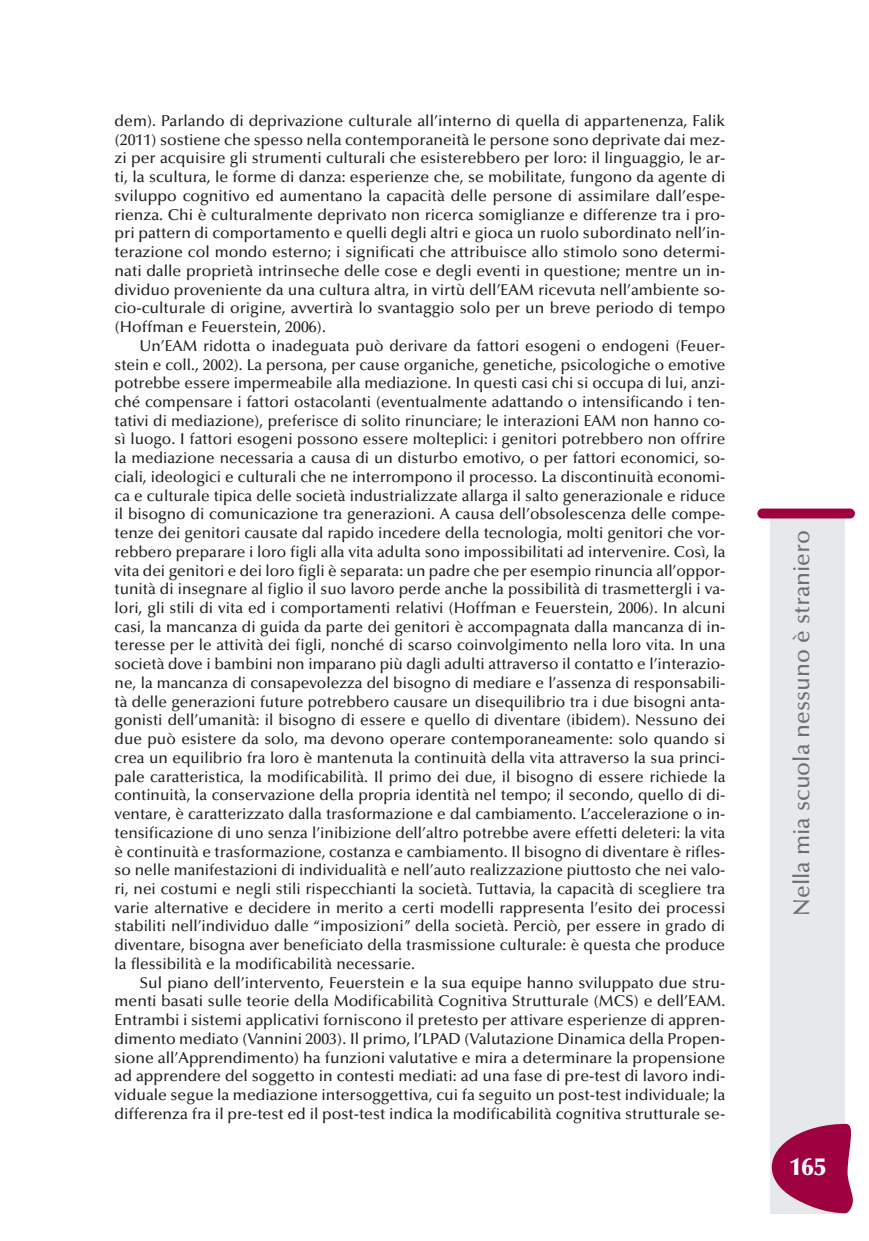
<style>
.page{position:relative;width:869px;height:1241px;background:#fff}
.page>*{position:absolute;margin:0;border:0;box-sizing:border-box;transform-origin:0 0}
.t1{font:900 24.5px "Optima";color:#fff}
.t2{font:500 22.75px "Optima";color:#6c6d70}
.t3{font:500 15.75px/18.7px "Optima";color:#231f20;text-align:justify}
</style>
<div class="page">
<div style="left:770px;top:516px;width:74px;height:697px;background:#e7e8e9"></div>
<div style="left:757px;top:508px;width:97px;height:10px;background:#9d0140;border-radius:5px"></div>
<svg style="left:771px;top:1123px;width:82px;height:89px"></svg>
<p class="t3" style="left:114px;top:113px;width:612px">dem). Parlando di deprivazione culturale all’interno di quella di appartenenza, Falik (2011) sostiene che spesso nella contemporaneità le persone sono deprivate dai mez&shy;zi per acquisire gli strumenti culturali che esisterebbero per loro: il linguaggio, le ar&shy;ti, la scultura, le forme di danza: esperienze che, se mobilitate, fungono da agente di sviluppo cognitivo ed aumentano la capacità delle persone di assimilare dall’espe&shy;rienza. Chi è culturalmente deprivato non ricerca somiglianze e differenze tra i pro&shy;pri pattern di comportamento e quelli degli altri e gioca un ruolo subordinato nell’in&shy;terazione col mondo esterno; i significati che attribuisce allo stimolo sono determi&shy;nati dalle proprietà intrinseche delle cose e degli eventi in questione; mentre un in&shy;dividuo proveniente da una cultura altra, in virtù dell’EAM ricevuta nell’ambiente so&shy;cio-culturale di origine, avvertirà lo svantaggio solo per un breve periodo di tempo (Hoffman e Feuerstein, 2006).</p>
<p class="t3" style="left:114px;top:337px;width:612px;text-indent:25px">Un’EAM ridotta o inadeguata può derivare da fattori esogeni o endogeni (Feuer&shy;stein e coll., 2002). La persona, per cause organiche, genetiche, psicologiche o emotive potrebbe essere impermeabile alla mediazione. In questi casi chi si occupa di lui, anzi&shy;ché compensare i fattori ostacolanti (eventualmente adattando o intensificando i ten&shy;tativi di mediazione), preferisce di solito rinunciare; le interazioni EAM non hanno co&shy;sì luogo. I fattori esogeni possono essere molteplici: i genitori potrebbero non offrire la mediazione necessaria a causa di un disturbo emotivo, o per fattori economici, so&shy;ciali, ideologici e culturali che ne interrompono il processo. La discontinuità economi&shy;ca e culturale tipica delle società industrializzate allarga il salto generazionale e riduce il bisogno di comunicazione tra generazioni. A causa dell’obsolescenza delle compe&shy;tenze dei genitori causate dal rapido incedere della tecnologia, molti genitori che vor&shy;rebbero preparare i loro figli alla vita adulta sono impossibilitati ad intervenire. Così, la vita dei genitori e dei loro figli è separata: un padre che per esempio rinuncia all’oppor&shy;tunità di insegnare al figlio il suo lavoro perde anche la possibilità di trasmettergli i va&shy;lori, gli stili di vita ed i comportamenti relativi (Hoffman e Feuerstein, 2006). In alcuni casi, la mancanza di guida da parte dei genitori è accompagnata dalla mancanza di in&shy;teresse per le attività dei figli, nonché di scarso coinvolgimento nella loro vita. In una società dove i bambini non imparano più dagli adulti attraverso il contatto e l’interazio&shy;ne, la mancanza di consapevolezza del bisogno di mediare e l’assenza di responsabili&shy;tà delle generazioni future potrebbero causare un disequilibrio tra i due bisogni anta&shy;gonisti dell’umanità: il bisogno di essere e quello di diventare (ibidem). Nessuno dei due può esistere da solo, ma devono operare contemporaneamente: solo quando si crea un equilibrio fra loro è mantenuta la continuità della vita attraverso la sua princi&shy;pale caratteristica, la modificabilità. Il primo dei due, il bisogno di essere richiede la continuità, la conservazione della propria identità nel tempo; il secondo, quello di di&shy;ventare, è caratterizzato dalla trasformazione e dal cambiamento. L’accelerazione o in&shy;tensificazione di uno senza l’inibizione dell’altro potrebbe avere effetti deleteri: la vita è continuità e trasformazione, costanza e cambiamento. Il bisogno di diventare è rifles&shy;so nelle manifestazioni di individualità e nell’auto realizzazione piuttosto che nei valo&shy;ri, nei costumi e negli stili rispecchianti la società. Tuttavia, la capacità di scegliere tra varie alternative e decidere in merito a certi modelli rappresenta l’esito dei processi stabiliti nell’individuo dalle “imposizioni” della società. Perciò, per essere in grado di diventare, bisogna aver beneficiato della trasmissione culturale: è questa che produce la flessibilità e la modificabilità necessarie.</p>
<p class="t3" style="left:114px;top:974px;width:612px;text-indent:25px">Sul piano dell’intervento, Feuerstein e la sua equipe hanno sviluppato due stru&shy;menti basati sulle teorie della Modificabilità Cognitiva Strutturale (MCS) e dell’EAM.<br>Entrambi i sistemi applicativi forniscono il pretesto per attivare esperienze di appren&shy;dimento mediato (Vannini 2003). Il primo, l’LPAD (Valutazione Dinamica della Propen&shy;sione all’Apprendimento) ha funzioni valutative e mira a determinare la propensione ad apprendere del soggetto in contesti mediati: ad una fase di pre-test di lavoro indi&shy;viduale segue la mediazione intersoggettiva, cui fa seguito un post-test individuale; la differenza fra il pre-test ed il post-test indica la modificabilità cognitiva strutturale se-</p>
<h2 class="t2" style="left:792px;top:915px;width:387px;rotate:-90deg">Nella mia scuola nessuno è straniero</h2>
<h1 class="t1" style="left:789px;top:1156px;width:38px">165</h1>
</div>
